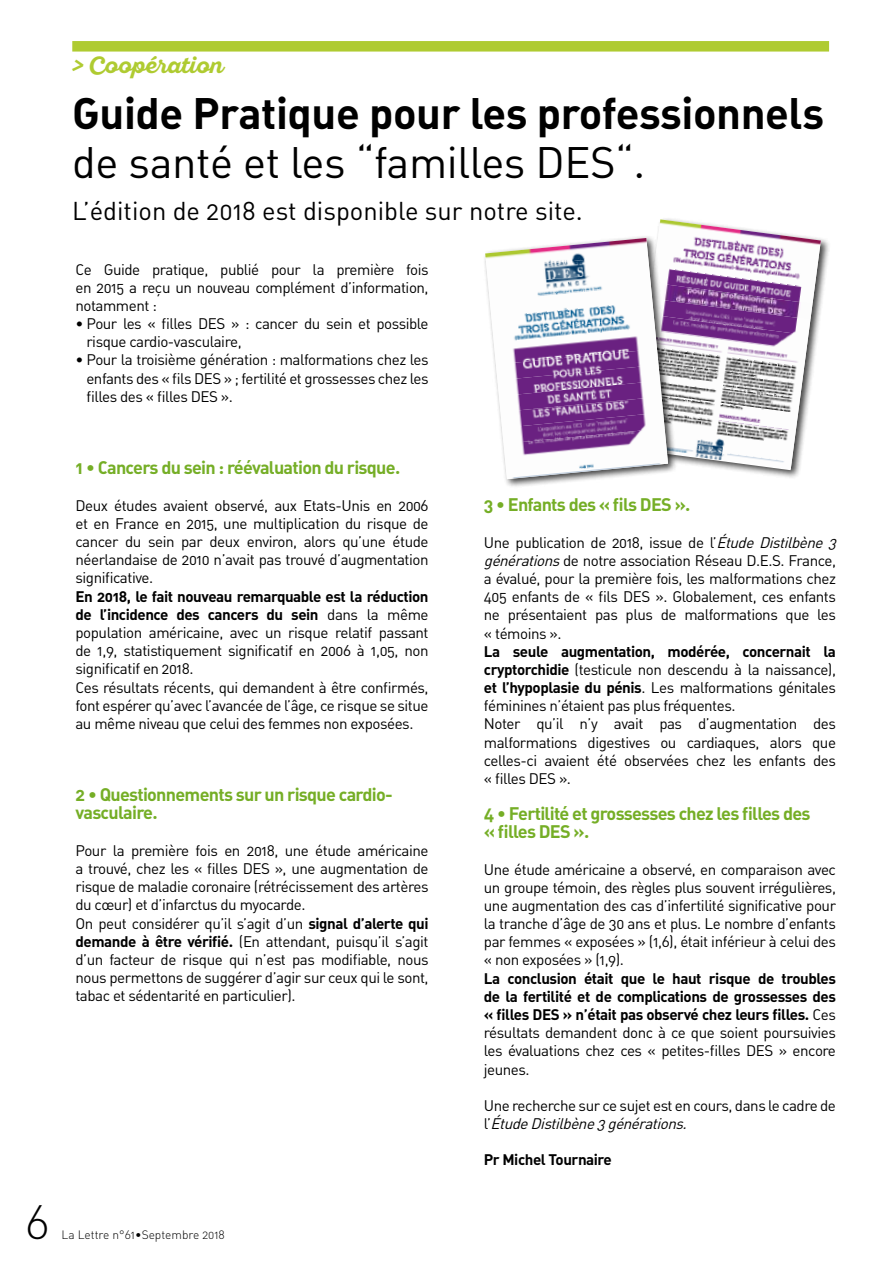
<style>
.page{position:relative;width:893px;height:1263px;background:#fff}
.page>*{position:absolute;margin:0;border:0;box-sizing:border-box;transform-origin:0 0}
.t1{font:46.5px "DIN Light Alternate";color:#000}
.t2{font:43.5px "DIN Bold Alternate";letter-spacing:-.01em;color:#000}
.t3{font:43.5px "DIN Regular Alternate";letter-spacing:-.01em;color:#000}
.t4{font:25.5px "DIN Regular Alternate";color:#000}
.t5{font:700 22.5px "Sant Elia Script Alt";color:#afcb31}
.t6{font:18px/18px "DIN Bold Alternate";letter-spacing:-.04em;color:#75ae26}
.t7{font:15.15px/18.1px "DIN Regular Alternate";letter-spacing:-.03em;color:#000}
.t8{font:15.15px/18.1px "DIN Bold Alternate";letter-spacing:-.03em;color:#000}
.t9{font:12px "DIN Light Alternate";color:#000}
.s1{font-family:"DIN Regular Alternate"}
.s2{font-family:"DIN Bold Alternate"}
.s3{font-style:italic}
</style>
<div class="page">
<div style="left:72px;top:41px;width:757px;height:11px;background:#afcb31"></div>
<div style="left:627px;top:217px;width:203px;height:263px;background:#000;opacity:.75"></div>
<svg style="left:630px;top:219px;width:191px;height:251px"></svg>
<img style="left:658px;top:219px;width:163px;height:37px">
<img style="left:678px;top:235px;width:141px;height:37px">
<img style="left:678px;top:251px;width:139px;height:37px">
<img style="left:678px;top:267px;width:137px;height:37px">
<img style="left:678px;top:283px;width:134px;height:37px">
<img style="left:678px;top:298px;width:132px;height:37px">
<img style="left:678px;top:314px;width:130px;height:37px">
<img style="left:678px;top:330px;width:128px;height:37px">
<img style="left:678px;top:346px;width:126px;height:37px">
<img style="left:678px;top:362px;width:124px;height:37px">
<img style="left:678px;top:377px;width:122px;height:37px">
<img style="left:678px;top:393px;width:120px;height:37px">
<img style="left:678px;top:409px;width:118px;height:37px">
<img style="left:678px;top:425px;width:116px;height:37px">
<img style="left:678px;top:441px;width:114px;height:28px">
<div style="left:482px;top:235px;width:196px;height:254px;background:#000;opacity:.75"></div>
<svg style="left:485px;top:238px;width:183px;height:241px"></svg>
<img style="left:485px;top:238px;width:163px;height:31px">
<img style="left:487px;top:254px;width:162px;height:31px">
<img style="left:488px;top:270px;width:163px;height:31px">
<img style="left:490px;top:286px;width:162px;height:31px">
<img style="left:491px;top:301px;width:163px;height:32px">
<img style="left:493px;top:317px;width:162px;height:32px">
<img style="left:494px;top:333px;width:163px;height:31px">
<img style="left:496px;top:349px;width:162px;height:31px">
<img style="left:497px;top:365px;width:163px;height:31px">
<img style="left:499px;top:381px;width:163px;height:31px">
<img style="left:500px;top:397px;width:163px;height:31px">
<img style="left:502px;top:412px;width:163px;height:32px">
<img style="left:503px;top:428px;width:163px;height:32px">
<img style="left:505px;top:444px;width:163px;height:31px">
<img style="left:507px;top:460px;width:161px;height:19px">
<h3 class="t5" style="left:72px;top:52px;width:152px">&gt; Coopération</h3>
<h2 class="t2" style="left:72px;top:85px;width:753px">Guide Pratique pour les professionnels</h2>
<h2 class="t3" style="left:72px;top:135px;width:575px">de santé et les “familles DES“.</h2>
<h3 class="t4" style="left:72px;top:195px;width:512px">L’édition de 2018 est disponible sur notre site.</h3>
<p class="t7" style="left:75px;top:260px;width:355px;text-align:justify">Ce Guide pratique, publié pour la première fois en 2015 a reçu un nouveau complément d’information, notamment :</p>
<p class="t7" style="left:86px;top:314px;width:344px;text-indent:-11px">• Pour les « filles DES » : cancer du sein et possible risque cardio-vasculaire,</p>
<p class="t7" style="left:86px;top:351px;width:344px;text-align:justify;text-indent:-11px">• Pour la troisième génération : malformations chez les enfants des « fils DES » ; fertilité et grossesses chez les filles des « filles DES ».</p>
<p class="t6" style="left:75px;top:458px;width:326px">1 • Cancers du sein : réévaluation du risque.</p>
<p class="t7" style="left:75px;top:496px;width:355px;text-align:justify">Deux études avaient observé, aux Etats-Unis en 2006 et en France en 2015, une multiplication du risque de cancer du sein par deux environ, alors qu’une étude néerlandaise de 2010 n’avait pas trouvé d’augmentation significative.</p>
<p class="t8" style="left:75px;top:586px;width:355px">En 2018, le fait nouveau remarquable est la réduction de l’incidence des cancers du sein <span class="s1">dans la même</span></p>
<p class="t7" style="left:75px;top:623px;width:355px">population américaine, avec un risque relatif passant de 1,9, statistiquement significatif en 2006 à 1,05, non significatif en 2018.<br>Ces résultats récents, qui demandent à être confirmés, font espérer qu’avec l’avancée de l’âge, ce risque se situe au même niveau que celui des femmes non exposées.</p>
<p class="t6" style="left:75px;top:785px;width:319px">2 • Questionnements sur un risque cardio&shy;vasculaire.</p>
<p class="t7" style="left:75px;top:841px;width:355px">Pour la première fois en 2018, une étude américaine a trouvé, chez les « filles DES », une augmentation de risque de maladie coronaire (rétrécissement des artères du cœur) et d’infarctus du myocarde.<br>On peut considérer qu’il s’agit d’un <span class="s2">signal d’alerte qui demande à être vérifié.</span> (En attendant, puisqu’il s’agit d’un facteur de risque qui n’est pas modifiable, nous nous permettons de suggérer d’agir sur ceux qui le sont, tabac et sédentarité en particulier).</p>
<h1 class="t1" style="left:26px;top:1193px;width:26px">6</h1>
<p class="t9" style="left:62px;top:1227px;width:165px">La Lettre n°61•Septembre 2018</p>
<p class="t6" style="left:484px;top:495px;width:208px">3 • Enfants des « fils DES ».</p>
<p class="t7" style="left:484px;top:533px;width:358px">Une publication de 2018, issue de l’<span class="s3">Étude Distilbène 3 générations</span>de notre association Réseau D.E.S. France, a évalué, pour la première fois, les malformations chez 405 enfants de « fils DES ». Globalement, ces enfants ne présentaient pas plus de malformations que les « témoins ».</p>
<p class="t8" style="left:484px;top:641px;width:354px">La seule augmentation, modérée, concernait la</p>
<p class="t7" style="left:484px;top:660px;width:354px"><span class="s2">cryptorchidie</span> (testicule non descendu à la naissance), <span class="s2">et l’hypoplasie du pénis</span>. Les malformations génitales féminines n’étaient pas plus fréquentes.<br>Noter qu’il n’y avait pas d’augmentation des malformations digestives ou cardiaques, alors que celles-ci avaient été observées chez les enfants des « filles DES ».</p>
<p class="t6" style="left:484px;top:804px;width:328px">4 • Fertilité et grossesses chez les filles des « filles DES ».</p>
<p class="t7" style="left:484px;top:860px;width:354px;text-align:justify">Une étude américaine a observé, en comparaison avec un groupe témoin, des règles plus souvent irrégulières, une augmentation des cas d’infertilité significative pour la tranche d’âge de 30 ans et plus. Le nombre d’enfants par femmes « exposées » (1,6), était inférieur à celui des « non exposées » (1,9).</p>
<p class="t8" style="left:484px;top:968px;width:354px;text-align:justify">La conclusion était que le haut risque de troubles de la fertilité et de complications de grossesses des « filles DES » n’était pas observé chez leurs filles. <span class="s1">Ces</span></p>
<p class="t7" style="left:484px;top:1023px;width:354px;text-align:justify">résultats demandent donc à ce que soient poursuivies les évaluations chez ces « petites-filles DES » encore jeunes.</p>
<p class="t7" style="left:484px;top:1096px;width:354px">Une recherche sur ce sujet est en cours, dans le cadre de l ’ <span class="s3">ÉtudeDistilbène3générations.</span></p>
<p class="t8" style="left:484px;top:1150px;width:129px">Pr Michel Tournaire</p>
</div>
